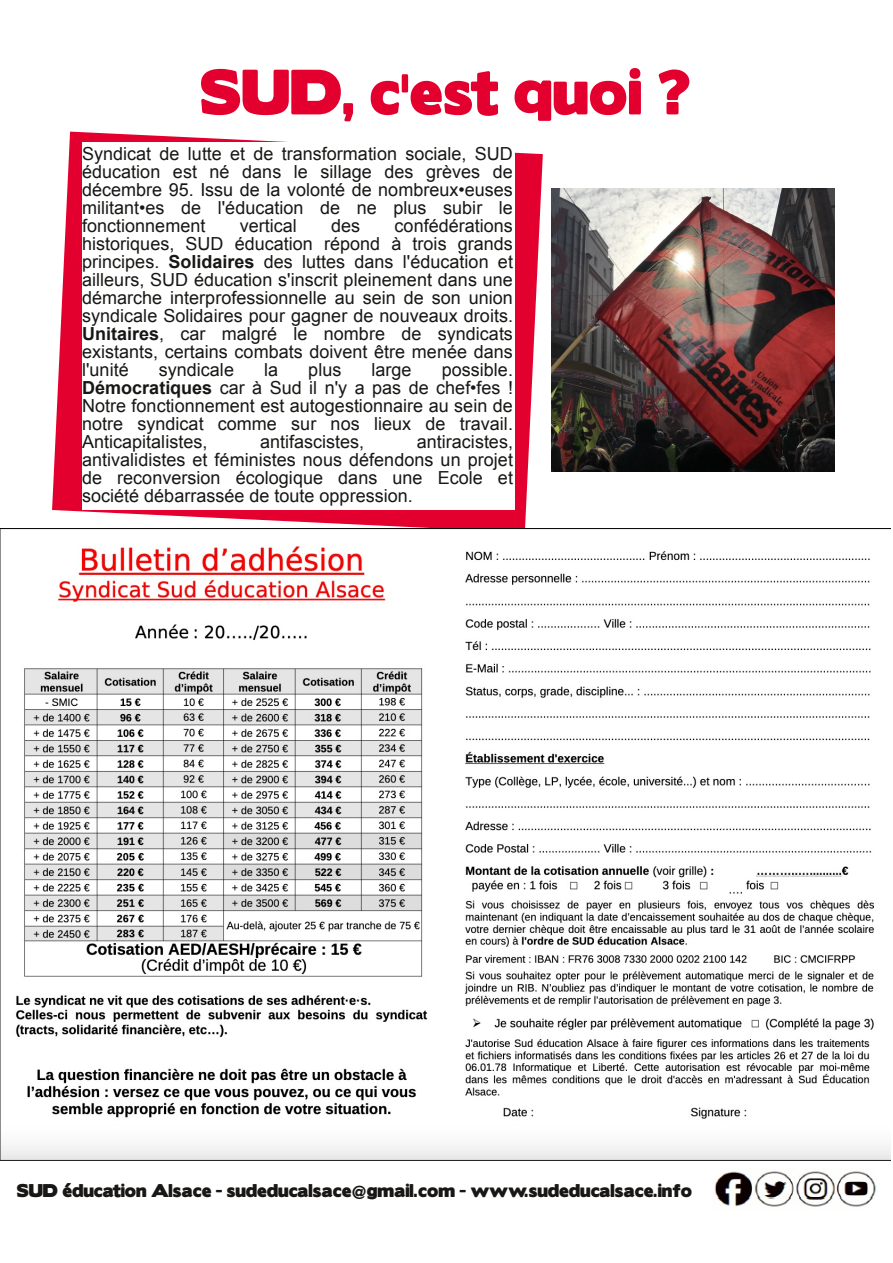
<style>
.page{position:relative;width:893px;height:1263px;background:#fff}
.page>*{position:absolute;margin:0;border:0;box-sizing:border-box;transform-origin:0 0}
.t1{font:57px "Boris Black Bloxx";color:#e4002e}
.t2{font:18px/18px "Arial";color:#181715;text-align:justify}
.t3{font:16.5px "Boris Black Bloxx";color:#181715}
.s1{font-weight:700}
</style>
<div class="page">
<svg style="left:52px;top:132px;width:491px;height:396px;fill:#e4002e"></svg>
<img style="left:714px;top:1171px;width:163px;height:36px">
<img style="left:0;top:528px;width:891px;height:632px">
<img style="left:552px;top:189px;width:282px;height:282px">
<div style="left:82px;top:143px;width:432px;height:367px;background:#fff"></div>
<h1 class="t1" style="left:200px;top:49px;width:492px">SUD, c'est quoi ?</h1>
<p class="t2" style="left:82px;top:144px;width:432px">Syndicat de lutte et de transformation sociale, SUD éducation est né dans le sillage des grèves de décembre 95. Issu de la volonté de nombreux•euses militant•es de l'éducation de ne plus subir le fonctionnement</p>
<p class="t2" style="left:82px;top:216px;width:432px;text-indent:313px">confédérations historiques, SUD éducation répond à trois grands principes. <span class="s1">Solidaires</span> des luttes dans l'éducation et ailleurs, SUD éducation s'inscrit pleinement dans une démarche interprofessionnelle au sein de son union syndicale Solidaires pour gagner de nouveaux droits.<br><span class="s1">Unitaires</span>, car malgré le nombre de syndicats existants, certains combats doivent être menée dans l'unité</p>
<p class="t2" style="left:240px;top:216px;width:59px">vertical</p>
<p class="t2" style="left:331px;top:216px;width:31px">des</p>
<p class="t2" style="left:82px;top:360px;width:432px;text-indent:360px">possible.<br><span class="s1">Démocratiques</span> car à Sud il n'y a pas de chef•fes !<br>Notre fonctionnement est autogestionnaire au sein de notre syndicat comme sur nos lieux de travail.<br>Anticapitalistes,</p>
<p class="t2" style="left:159px;top:360px;width:77px">syndicale</p>
<p class="t2" style="left:264px;top:360px;width:16px">la</p>
<p class="t2" style="left:308px;top:360px;width:35px">plus</p>
<p class="t2" style="left:371px;top:360px;width:42px">large</p>
<p class="t2" style="left:260px;top:432px;width:106px">antifascistes,</p>
<p class="t2" style="left:82px;top:432px;width:432px;text-indent:335px">antiracistes, antivalidistes et féministes nous défendons un projet de reconversion écologique dans une Ecole et société débarrassée de toute oppression.</p>
<p class="t3" style="left:17px;top:1178px;width:677px">SUD éducation Alsace - sudeducalsace@gmail.com - www.sudeducalsace.info</p>
</div>
